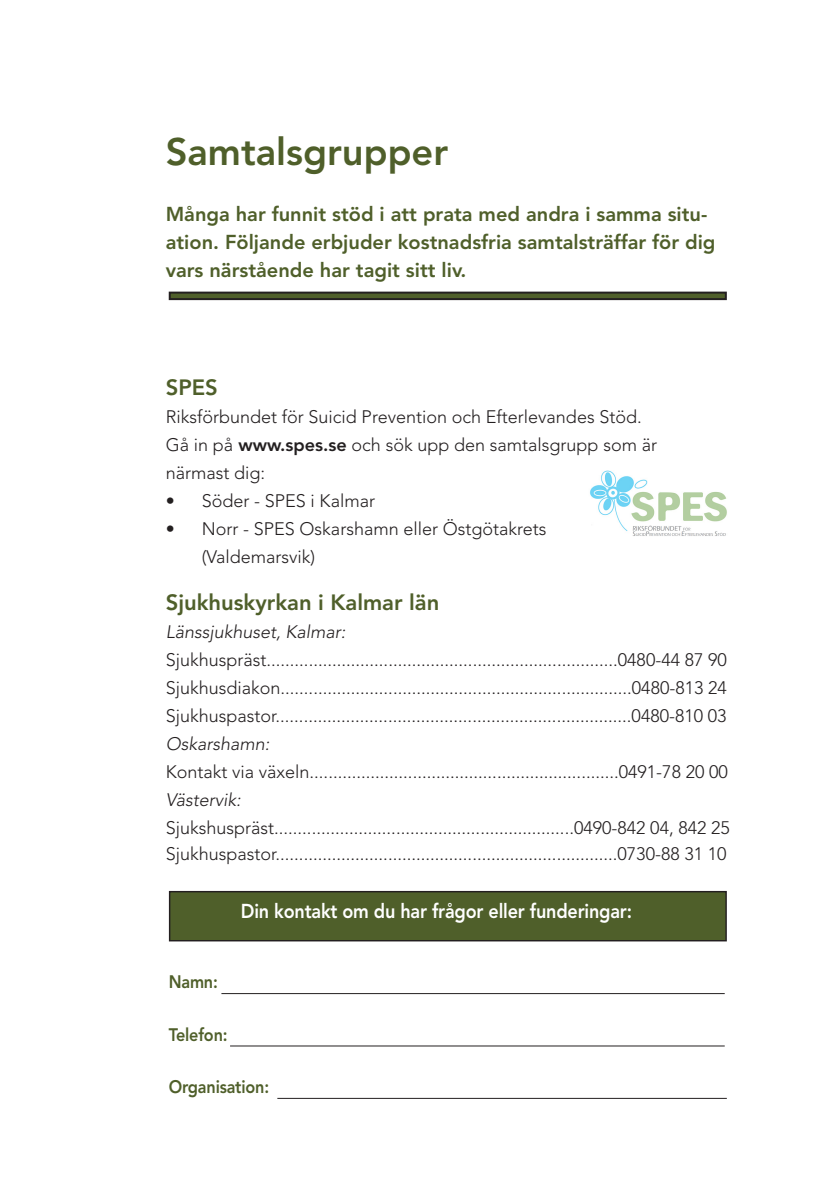
<style>
.page{position:relative;width:840px;height:1191px;background:#fff}
.page>*{position:absolute;margin:0;border:0;box-sizing:border-box;transform-origin:0 0}
.t1{font:800 38px "Avenir LT Std";color:#4f5f2a}
.t2{font:800 22px "Avenir LT Std";color:#4f5f2a}
.t3{font:800 20px/28px "Avenir LT Std";color:#4f5f2a}
.t4{font:800 20px "Avenir LT Std";letter-spacing:-.01em;color:#fff;scale:.9 1}
.t5{font:300 18px/28px "Avenir LT Std";color:#231f20}
.t6{font:800 18px "Avenir LT Std";letter-spacing:-.01em;color:#4f5f2a;scale:.9 1}
.s1{font-weight:800}
.s2{font-style:italic}
</style>
<div class="page">
<div style="left:169px;top:891px;width:556px;height:49px;background:#4f5f2a"></div>
<div style="left:169px;top:891px;width:557px;height:50px;border:1px solid #231f20"></div>
<img style="left:590px;top:471px;width:137px;height:65px">
<hr style="left:221px;top:993px;width:503px;height:1px;background:#231f20">
<hr style="left:277px;top:1098px;width:449px;height:1px;background:#231f20">
<hr style="left:230px;top:1045px;width:494px;height:1px;background:#231f20">
<div style="left:170px;top:293px;width:555px;height:6px;background:#4f5f2a"></div>
<div style="left:169px;top:292px;width:557px;height:8px;border:2px solid #231f20"></div>
<p class="t1" style="left:166px;top:129px;width:284px">Samtalsgrupper</p>
<p class="t3" style="left:166px;top:200px;width:551px">Många har funnit stöd i att prata med andra i samma situ&shy;ation. Följande erbjuder kostnadsfria samtalsträffar för dig vars närstående har tagit sitt liv.</p>
<p class="t2" style="left:166px;top:374px;width:54px">SPES</p>
<p class="t5" style="left:166px;top:402px;width:477px">Riksförbundet för Suicid Prevention och Efterlevandes Stöd.</p>
<p class="t5" style="left:166px;top:430px;width:492px">Gå in på <span class="s1">www.spes.se</span> och sök upp den samtalsgrupp som är närmast dig:</p>
<p class="t5" style="left:166px;top:486px;width:211px">• Söder - SPES i Kalmar</p>
<p class="t5" style="left:202px;top:514px;width:346px;text-indent:-36px">• Norr - SPES Oskarshamn eller Östgötakrets (Valdemarsvik)</p>
<p class="t2" style="left:166px;top:589px;width:275px">Sjukhuskyrkan i Kalmar län</p>
<p class="t5" style="left:166px;top:618px;width:562px"><span class="s2">Länssjukhuset, Kalmar:<br></span>Sjukhuspräst...........................................................................0480-44 87 90</p>
<p class="t5" style="left:166px;top:674px;width:562px">Sjukhusdiakon...........................................................................0480-813 24</p>
<p class="t5" style="left:166px;top:702px;width:563px">Sjukhuspastor............................................................................0480-810 03<br><span class="s2">Oskarshamn:<br></span>Kontakt via växeln..................................................................0491-78 20 00<br><span class="s2">Västervik:</span></p>
<p class="t5" style="left:166px;top:815px;width:565px;line-height:26px">Sjukshuspräst................................................................0490-842 04, 842 25<br>Sjukhuspastor.........................................................................0730-88 31 10</p>
<p class="t4" style="left:241px;top:899px;width:436px">Din kontakt om du har frågor eller funderingar:</p>
<p class="t6" style="left:169px;top:971px;width:56px">Namn:</p>
<p class="t6" style="left:169px;top:1023px;width:67px">Telefon:</p>
<p class="t6" style="left:169px;top:1076px;width:113px">Organisation:</p>
</div>
